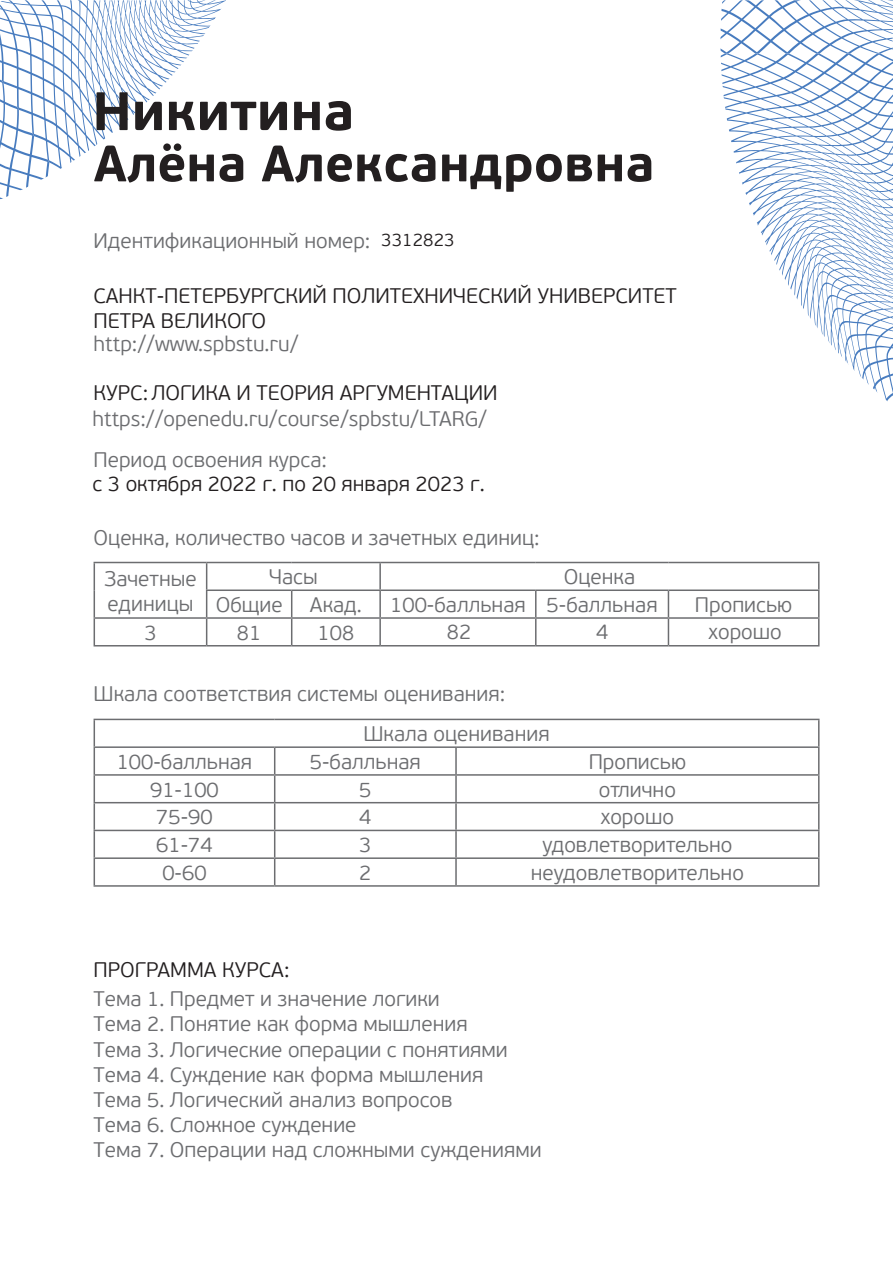
<style>
.page{position:relative;width:893px;height:1263px;background:#fff}
.page>*{position:absolute;margin:0;border:0;box-sizing:border-box;transform-origin:0 0}
.t1{font:700 54px "PF Beau Sans Pro";color:#231f20}
.t2{font:700 51px "PF Beau Sans Pro";color:#231f20}
.t3{font:300 21px/25.2px "PF Beau Sans Pro";color:#6c6d70}
.t4{font:300 21px/25.3px "PF Beau Sans Pro";color:#231f20}
.t5{font:300 18px "PF Beau Sans Pro";color:#231f20}
</style>
<div class="page">
<svg style="left:720px;top:0;width:173px;height:54px"></svg>
<svg style="left:720px;top:54px;width:173px;height:348px"></svg>
<svg style="left:0;top:0;width:226px;height:199px"></svg>
<hr style="left:94px;top:562px;width:113px;height:1px;background:#6c6d70">
<hr style="left:207px;top:562px;width:85px;height:1px;background:#6c6d70">
<hr style="left:292px;top:562px;width:88px;height:1px;background:#6c6d70">
<hr style="left:380px;top:562px;width:156px;height:1px;background:#6c6d70">
<hr style="left:379px;top:563px;width:2px;height:26px;background:#6c6d70">
<hr style="left:536px;top:562px;width:132px;height:1px;background:#6c6d70">
<hr style="left:668px;top:562px;width:151px;height:1px;background:#6c6d70">
<hr style="left:206px;top:589px;width:86px;height:2px;background:#6c6d70">
<hr style="left:292px;top:589px;width:88px;height:2px;background:#6c6d70">
<hr style="left:380px;top:589px;width:156px;height:2px;background:#6c6d70">
<hr style="left:379px;top:591px;width:2px;height:26px;background:#6c6d70">
<hr style="left:536px;top:589px;width:132px;height:2px;background:#6c6d70">
<hr style="left:668px;top:589px;width:151px;height:2px;background:#6c6d70">
<hr style="left:94px;top:617px;width:113px;height:2px;background:#6c6d70">
<svg style="left:94px;top:563px;width:1px;height:82px"></svg>
<hr style="left:207px;top:617px;width:85px;height:2px;background:#6c6d70">
<svg style="left:206px;top:563px;width:1px;height:82px"></svg>
<hr style="left:292px;top:617px;width:88px;height:2px;background:#6c6d70">
<svg style="left:291px;top:591px;width:1px;height:54px"></svg>
<hr style="left:380px;top:617px;width:156px;height:2px;background:#6c6d70">
<hr style="left:379px;top:619px;width:2px;height:26px;background:#6c6d70">
<hr style="left:536px;top:617px;width:132px;height:2px;background:#6c6d70">
<svg style="left:535px;top:591px;width:1px;height:54px"></svg>
<hr style="left:668px;top:617px;width:151px;height:2px;background:#6c6d70">
<svg style="left:668px;top:591px;width:1px;height:54px"></svg>
<svg style="left:818px;top:563px;width:1px;height:82px"></svg>
<hr style="left:94px;top:645px;width:113px;height:1px;background:#6c6d70">
<hr style="left:207px;top:645px;width:85px;height:1px;background:#6c6d70">
<hr style="left:292px;top:645px;width:88px;height:1px;background:#6c6d70">
<hr style="left:380px;top:645px;width:156px;height:1px;background:#6c6d70">
<hr style="left:536px;top:645px;width:132px;height:1px;background:#6c6d70">
<hr style="left:668px;top:645px;width:151px;height:1px;background:#6c6d70">
<hr style="left:94px;top:719px;width:181px;height:1px;background:#6c6d70">
<hr style="left:275px;top:719px;width:181px;height:1px;background:#6c6d70">
<hr style="left:456px;top:719px;width:363px;height:1px;background:#6c6d70">
<hr style="left:94px;top:746px;width:181px;height:2px;background:#6c6d70">
<hr style="left:275px;top:746px;width:181px;height:2px;background:#6c6d70">
<hr style="left:456px;top:746px;width:363px;height:2px;background:#6c6d70">
<hr style="left:455px;top:748px;width:2px;height:26px;background:#6c6d70">
<hr style="left:94px;top:774px;width:181px;height:2px;background:#6c6d70">
<hr style="left:275px;top:774px;width:181px;height:2px;background:#6c6d70">
<hr style="left:456px;top:774px;width:363px;height:2px;background:#6c6d70">
<hr style="left:455px;top:776px;width:2px;height:26px;background:#6c6d70">
<hr style="left:94px;top:802px;width:181px;height:1px;background:#6c6d70">
<hr style="left:275px;top:802px;width:181px;height:1px;background:#6c6d70">
<hr style="left:456px;top:802px;width:363px;height:1px;background:#6c6d70">
<hr style="left:455px;top:803px;width:2px;height:27px;background:#6c6d70">
<hr style="left:94px;top:830px;width:181px;height:1px;background:#6c6d70">
<hr style="left:275px;top:830px;width:181px;height:1px;background:#6c6d70">
<hr style="left:456px;top:830px;width:363px;height:1px;background:#6c6d70">
<hr style="left:455px;top:831px;width:2px;height:26px;background:#6c6d70">
<hr style="left:94px;top:857px;width:181px;height:2px;background:#6c6d70">
<svg style="left:94px;top:720px;width:1px;height:165px"></svg>
<hr style="left:275px;top:857px;width:181px;height:2px;background:#6c6d70">
<svg style="left:274px;top:748px;width:1px;height:137px"></svg>
<hr style="left:456px;top:857px;width:363px;height:2px;background:#6c6d70">
<hr style="left:455px;top:859px;width:2px;height:26px;background:#6c6d70">
<svg style="left:818px;top:720px;width:1px;height:165px"></svg>
<hr style="left:94px;top:885px;width:181px;height:2px;background:#6c6d70">
<hr style="left:275px;top:885px;width:181px;height:2px;background:#6c6d70">
<hr style="left:456px;top:885px;width:363px;height:2px;background:#6c6d70">
<h1 class="t1" style="left:92px;top:78px;width:263px">Никитина</h1>
<h2 class="t2" style="left:94px;top:132px;width:563px">Алёна Александровна</h2>
<p class="t3" style="left:94px;top:229px;width:278px">Идентификационный номер:</p>
<p class="t4" style="left:94px;top:283px;width:585px">САНКТ-ПЕТЕРБУРГСКИЙ ПОЛИТЕХНИЧЕСКИЙ УНИВЕРСИТЕТ<br>ПЕТРА ВЕЛИКОГО</p>
<p class="t3" style="left:94px;top:332px;width:206px">http://www.spbstu.ru/</p>
<p class="t4" style="left:94px;top:380px;width:406px">КУРС:ЛОГИКА И ТЕОРИЯ АРГУМЕНТАЦИИ</p>
<p class="t5" style="left:381px;top:230px;width:75px">3312823</p>
<p class="t3" style="left:92px;top:407px;width:396px">https://openedu.ru/course/spbstu/LTARG/</p>
<p class="t3" style="left:94px;top:447px;width:235px">Период освоения курса:</p>
<p class="t4" style="left:92px;top:471px;width:394px">с 3 октября 2022 г. по 20 января 2023 г.</p>
<p class="t3" style="left:94px;top:525px;width:448px">Оценка, количество часов и зачетных единиц:</p>
<p class="t3" style="left:104px;top:566px;width:94px">Зачетные единицы</p>
<p class="t3" style="left:269px;top:565px;width:50px">Часы</p>
<p class="t3" style="left:564px;top:565px;width:73px">Оценка</p>
<p class="t3" style="left:216px;top:592px;width:69px">Общие</p>
<p class="t3" style="left:310px;top:592px;width:53px">Акад.</p>
<p class="t3" style="left:390px;top:592px;width:269px">100-балльная 5-балльная</p>
<p class="t3" style="left:695px;top:592px;width:99px">Прописью</p>
<p class="t3" style="left:144px;top:620px;width:14px">3</p>
<p class="t3" style="left:237px;top:620px;width:26px">81</p>
<p class="t3" style="left:318px;top:620px;width:38px">108</p>
<p class="t3" style="left:447px;top:620px;width:26px">82</p>
<p class="t3" style="left:596px;top:620px;width:14px">4</p>
<p class="t3" style="left:709px;top:620px;width:75px">хорошо</p>
<p class="t3" style="left:94px;top:682px;width:413px">Шкала соответствия системы оценивания:</p>
<p class="t3" style="left:363px;top:722px;width:188px">Шкала оценивания</p>
<p class="t3" style="left:117px;top:749px;width:137px">100-балльная</p>
<p class="t3" style="left:310px;top:749px;width:113px">5-балльная</p>
<p class="t3" style="left:589px;top:749px;width:99px">Прописью</p>
<p class="t3" style="left:150px;top:777px;width:70px">91-100</p>
<p class="t3" style="left:359px;top:777px;width:14px">5</p>
<p class="t3" style="left:599px;top:777px;width:79px">отлично</p>
<p class="t3" style="left:156px;top:805px;width:58px">75-90</p>
<p class="t3" style="left:359px;top:805px;width:14px">4</p>
<p class="t3" style="left:601px;top:805px;width:75px">хорошо</p>
<p class="t3" style="left:156px;top:833px;width:58px">61-74</p>
<p class="t3" style="left:359px;top:833px;width:14px">3</p>
<p class="t3" style="left:542px;top:833px;width:192px">удовлетворительно</p>
<p class="t3" style="left:162px;top:860px;width:46px">0-60</p>
<p class="t3" style="left:359px;top:860px;width:14px">2</p>
<p class="t3" style="left:531px;top:860px;width:215px">неудовлетворительно</p>
<p class="t4" style="left:94px;top:957px;width:197px">ПРОГРАММА КУРСА:</p>
<p class="t3" style="left:94px;top:987px;width:450px">Тема 1. Предмет и значение логики<br>Тема 2. Понятие как форма мышления<br>Тема 3. Логические операции с понятиями Тема 4. Суждение как форма мышления<br>Тема 5. Логический анализ вопросов<br>Тема 6. Сложное суждение<br>Тема 7. Операции над сложными суждениями</p>
</div>
